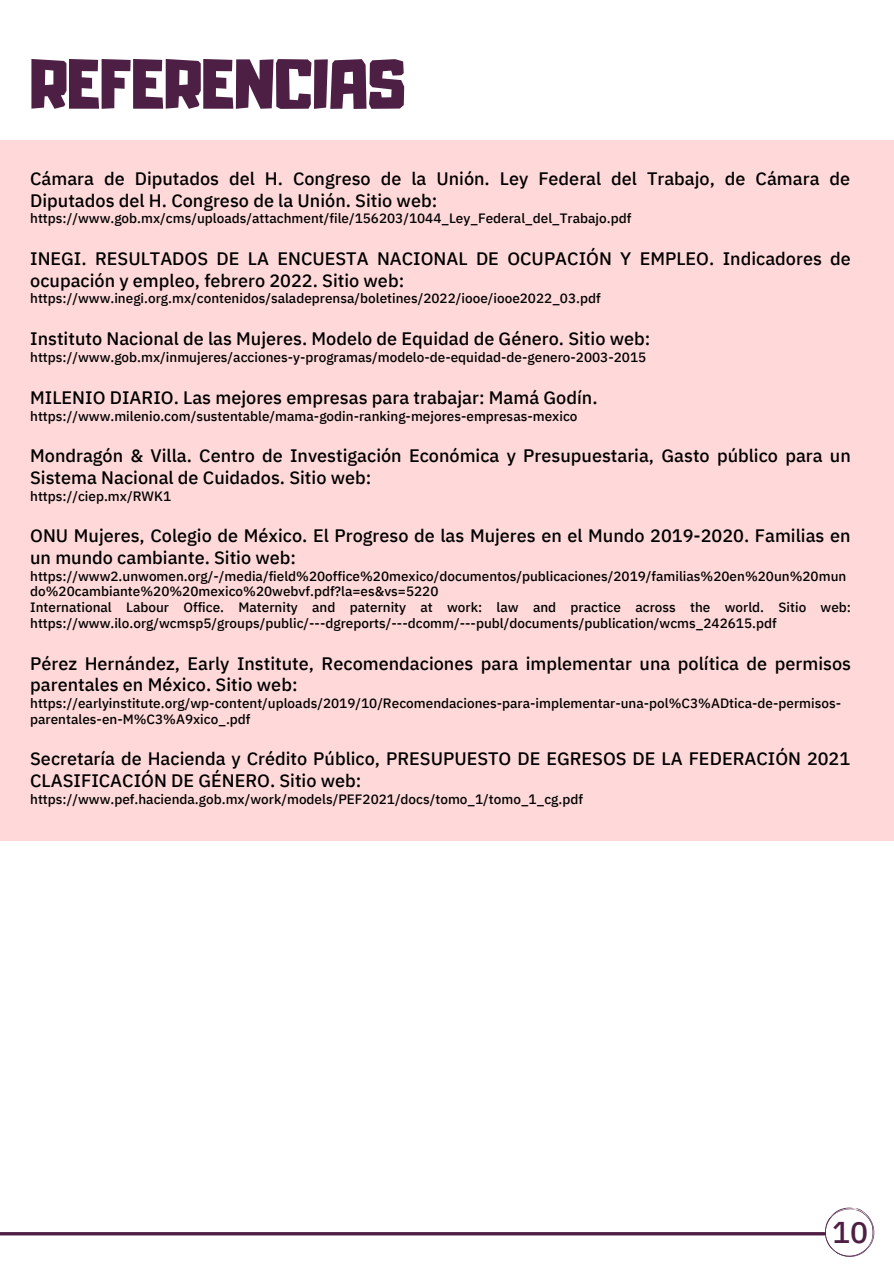
<style>
.page{position:relative;width:894px;height:1264px;background:#fff}
.page>*{position:absolute;margin:0;border:0;box-sizing:border-box;transform-origin:0 0}
.t1{font:62.1px "Adumu";color:#4e1f44}
.t2{font:500 30px "IBM Plex Sans Hebrew";color:#4e1f44}
.t3{font:500 18px/21.5px "IBM Plex Sans Hebrew";color:#000}
.t4{font:500 13.5px/15.8px "IBM Plex Sans Hebrew";color:#000}
</style>
<div class="page">
<div style="left:0;top:140px;width:893px;height:701px;background:#ffd9d9"></div>
<svg style="left:814px;top:1207px;width:61px;height:50px"></svg>
<svg style="left:0;top:1231px;width:824px;height:4px"></svg>
<p class="t1" style="left:30px;top:59px;width:376px">REFERENCIAS</p>
<p class="t3" style="left:30px;top:168px;width:821px">Cámara de Diputados del H. Congreso de la Unión. Ley Federal del Trabajo, de Cámara de<br>Diputados del H. Congreso de la Unión. Sitio web:</p>
<p class="t4" style="left:30px;top:210px;width:602px">https://www.gob.mx/cms/uploads/attachment/file/156203/1044_Ley_Federal_del_Trabajo.pdf</p>
<p class="t3" style="left:30px;top:248px;width:822px">INEGI. RESULTADOS DE LA ENCUESTA NACIONAL DE OCUPACIÓN Y EMPLEO. Indicadores de ocupación y empleo, febrero 2022. Sitio web:</p>
<p class="t4" style="left:30px;top:290px;width:572px">https://www.inegi.org.mx/contenidos/saladeprensa/boletines/2022/iooe/iooe2022_03.pdf</p>
<p class="t3" style="left:30px;top:327px;width:621px">Instituto Nacional de las Mujeres. Modelo de Equidad de Género. Sitio web:</p>
<p class="t4" style="left:30px;top:349px;width:617px">https://www.gob.mx/inmujeres/acciones-y-programas/modelo-de-equidad-de-genero-2003-2015</p>
<p class="t3" style="left:30px;top:386px;width:568px">MILENIO DIARIO. Las mejores empresas para trabajar: Mamá Godín.</p>
<p class="t4" style="left:30px;top:407px;width:548px">https://www.milenio.com/sustentable/mama-godin-ranking-mejores-empresas-mexico</p>
<p class="t3" style="left:30px;top:445px;width:822px">Mondragón &amp; Villa. Centro de Investigación Económica y Presupuestaria, Gasto público para un<br>Sistema Nacional de Cuidados. Sitio web:</p>
<p class="t4" style="left:30px;top:487px;width:142px">https://ciep.mx/RWK1</p>
<p class="t3" style="left:30px;top:524px;width:821px">ONU Mujeres, Colegio de México. El Progreso de las Mujeres en el Mundo 2019-2020. Familias en un mundo cambiante. Sitio web:</p>
<p class="t4" style="left:30px;top:567px;width:817px">https://www2.unwomen.org/-/media/field%20office%20mexico/documentos/publicaciones/2019/familias%20en%20un%20mun do%20cambiante%20%20mexico%20webvf.pdf?la=es&amp;vs=5220</p>
<p class="t4" style="left:30px;top:599px;width:822px">International Labour Office. Maternity and paternity at work: law and practice across the world. Sitio web: https://www.ilo.org/wcmsp5/groups/public/---dgreports/---dcomm/---publ/documents/publication/wcms_242615.pdf</p>
<p class="t3" style="left:30px;top:652px;width:822px">Pérez Hernández, Early Institute, Recomendaciones para implementar una política de permisos parentales en México. Sitio web:</p>
<p class="t4" style="left:30px;top:695px;width:812px">https://earlyinstitute.org/wp-content/uploads/2019/10/Recomendaciones-para-implementar-una-pol%C3%ADtica-de-permisos&shy;parentales-en-M%C3%A9xico_.pdf</p>
<p class="t3" style="left:30px;top:747px;width:821px">Secretaría de Hacienda y Crédito Público, PRESUPUESTO DE EGRESOS DE LA FEDERACIÓN 2021<br>CLASIFICACIÓN DE GÉNERO. Sitio web:</p>
<p class="t4" style="left:30px;top:790px;width:554px">https://www.pef.hacienda.gob.mx/work/models/PEF2021/docs/tomo_1/tomo_1_cg.pdf</p>
<p class="t2" style="left:831px;top:1212px;width:38px">10</p>
</div>
